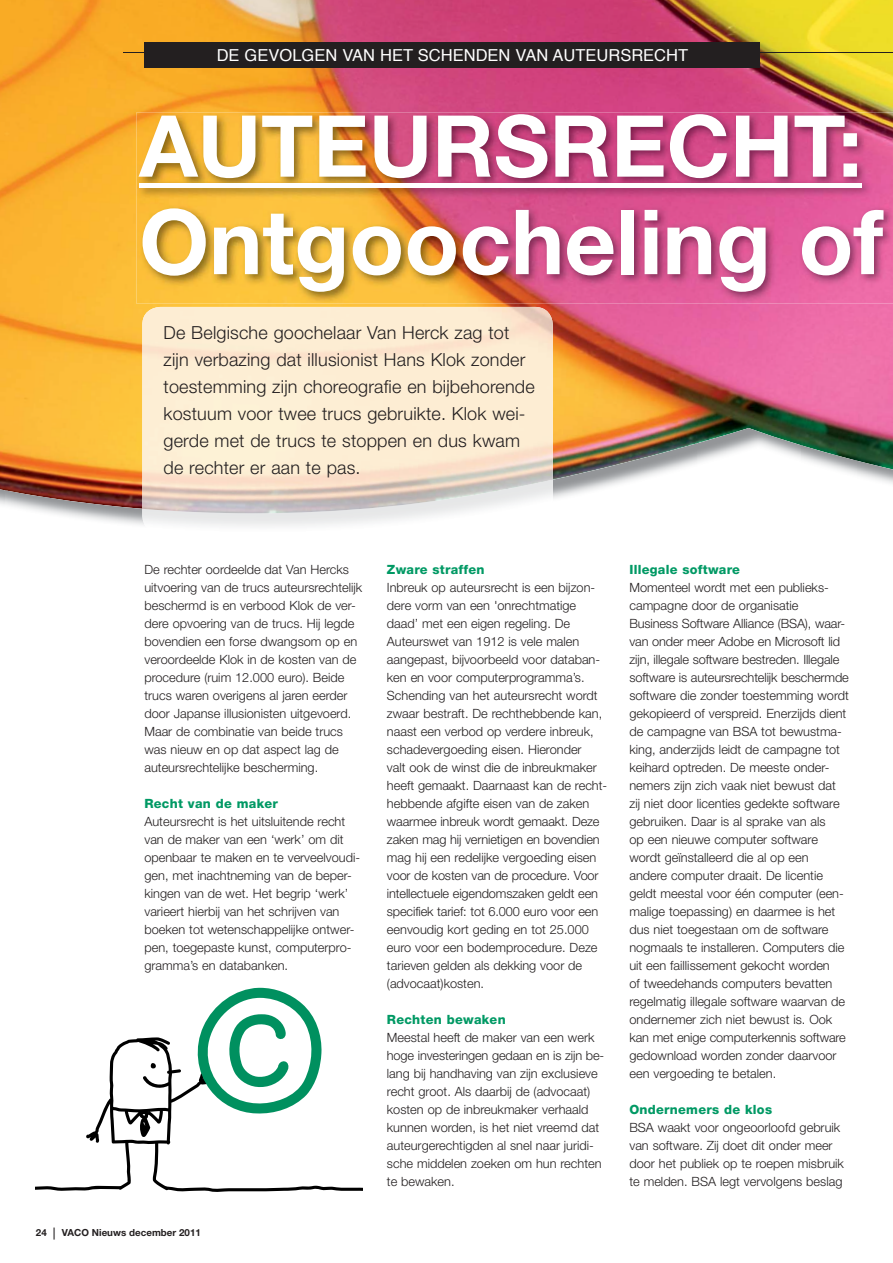
<style>
.page{position:relative;width:893px;height:1263px;background:#fff}
.page>*{position:absolute;margin:0;border:0;box-sizing:border-box;transform-origin:0 0}
.t1{font:700 90px "Helvetica Neue LT Std";color:#fff}
.t2{font:700 85.5px "Helvetica Neue LT Std";color:#fff}
.t3{font:300 18px/27px "Helvetica Neue LT Std";letter-spacing:.01em;color:#231f20}
.t4{font:16.5px "Helvetica";color:#fff}
.t5{font:300 12.75px/18px "Helvetica Neue LT Std";color:#231f20}
.t6{font:700 9.75px "Helvetica Neue LT Std";color:#231f20}
.s1{font-weight:800;color:#009964}
.s2{font-size:12px}
</style>
<div class="page">
<img style="left:0;top:0;width:892px;height:509px">
<div style="left:144px;top:43px;width:616px;height:25px;background:#231f20"></div>
<hr style="left:123px;top:52px;width:769px;height:1px;background:#231f20">
<img style="left:142px;top:307px;width:411px;height:206px">
<img style="left:136px;top:112px;width:756px;height:192px">
<hr style="left:139px;top:183px;width:723px;height:4px;background:#fff">
<svg style="left:36px;top:988px;width:326px;height:204px"></svg>
<p class="t4" style="left:217px;top:48px;width:473px">DE GEVOLGEN VAN HET SCHENDEN VAN AUTEURSRECHT</p>
<p class="t2" style="left:139px;top:116px;width:724px">AUTEURSRECHT:</p>
<p class="t1" style="left:139px;top:210px;width:746px">Ontgoocheling of</p>
<p class="t3" style="left:163px;top:321px;width:373px">De Belgische goochelaar Van Herck zag tot zijn verbazing dat illusionist Hans Klok zonder toestemming zijn choreografie en bijbehorende kostuum voor twee trucs gebruikte. Klok wei&shy;gerde met de trucs te stoppen en dus kwam de rechter er aan te pas.</p>
<p class="t5" style="left:144px;top:562px;width:219px">De rechter oordeelde dat Van Hercks uitvoering van de trucs auteursrechtelijk beschermd is en verbood Klok de ver&shy;dere opvoering van de trucs. Hij legde bovendien een forse dwangsom op en veroordeelde Klok in de kosten van de procedure (ruim 12.000 euro). Beide trucs waren overigens al jaren eerder door Japanse illusionisten uitgevoerd.<br>Maar de combinatie van beide trucs was nieuw en op dat aspect lag de auteursrechtelijke bescherming.</p>
<p class="t5" style="left:144px;top:796px;width:217px"><span class="s1">Recht van de maker<br></span>Auteursrecht is het uitsluitende recht van de maker van een ‘werk’ om dit openbaar te maken en te verveelvoudi&shy;gen, met inachtneming van de beper&shy;kingen van de wet. Het begrip ‘werk’ varieert hierbij van het schrijven van boeken tot wetenschappelijke ontwer&shy;pen, toegepaste kunst, computerpro&shy;gramma’s en databanken.</p>
<p class="t6" style="left:36px;top:1229px;width:166px">24 <span class="s2">|</span> VACO Nieuws december 2011</p>
<p class="t5" style="left:387px;top:562px;width:222px"><span class="s1">Zware straffen<br></span>Inbreuk op auteursrecht is een bijzon&shy;dere vorm van een 'onrechtmatige daad’ met een eigen regeling. De Auteurswet van 1912 is vele malen aangepast, bijvoorbeeld voor databan&shy;ken en voor computerprogramma’s.<br>Schending van het auteursrecht wordt zwaar bestraft. De rechthebbende kan, naast een verbod op verdere inbreuk, schadevergoeding eisen. Hieronder<br>valt ook de winst die de inbreukmaker heeft gemaakt. Daarnaast kan de recht&shy;hebbende afgifte eisen van de zaken waarmee inbreuk wordt gemaakt. Deze zaken mag hij vernietigen en bovendien mag hij een redelijke vergoeding eisen voor de kosten van de procedure. Voor intellectuele eigendomszaken geldt een specifiek tarief: tot 6.000 euro voor een eenvoudig kort geding en tot 25.000 euro voor een bodemprocedure. Deze tarieven gelden als dekking voor de (advocaat)kosten.</p>
<p class="t5" style="left:387px;top:1012px;width:219px"><span class="s1">Rechten bewaken<br></span>Meestal heeft de maker van een werk hoge investeringen gedaan en is zijn be&shy;lang bij handhaving van zijn exclusieve recht groot. Als daarbij de (advocaat) kosten op de inbreukmaker verhaald kunnen worden, is het niet vreemd dat auteurgerechtigden al snel naar juridi&shy;sche middelen zoeken om hun rechten te bewaken.</p>
<p class="t5" style="left:629px;top:562px;width:221px"><span class="s1">Illegale software<br></span>Momenteel wordt met een publieks&shy;campagne door de organisatie Business Software Alliance (BSA), waar&shy;van onder meer Adobe en Microsoft lid zijn, illegale software bestreden. Illegale software is auteursrechtelijk beschermde software die zonder toestemming wordt gekopieerd of verspreid. Enerzijds dient de campagne van BSA tot bewustma&shy;king, anderzijds leidt de campagne tot keihard optreden. De meeste onder&shy;nemers zijn zich vaak niet bewust dat zij niet door licenties gedekte software gebruiken. Daar is al sprake van als<br>op een nieuwe computer software wordt geïnstalleerd die al op een andere computer draait. De licentie geldt meestal voor één computer (een&shy;malige toepassing) en daarmee is het dus niet toegestaan om de software nogmaals te installeren. Computers die uit een faillissement gekocht worden<br>of tweedehands computers bevatten regelmatig illegale software waarvan de ondernemer zich niet bewust is. Ook kan met enige computerkennis software gedownload worden zonder daarvoor een vergoeding te betalen.</p>
<p class="t5" style="left:629px;top:1102px;width:216px"><span class="s1">Ondernemers de klos<br></span>BSA waakt voor ongeoorloofd gebruik van software. Zij doet dit onder meer door het publiek op te roepen misbruik te melden. BSA legt vervolgens beslag</p>
</div>
